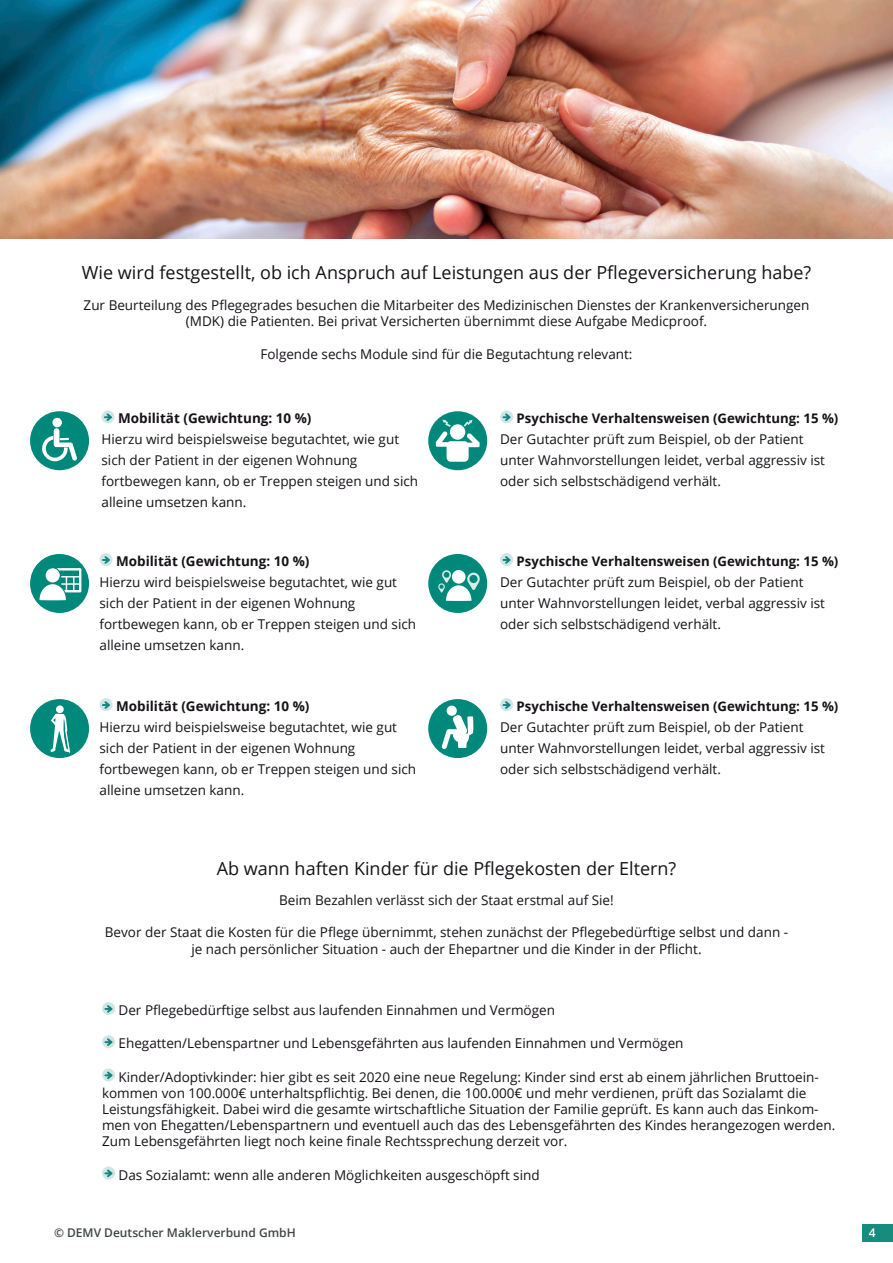
<style>
.page{position:relative;width:893px;height:1263px;background:#fff}
.page>*{position:absolute;margin:0;border:0;box-sizing:border-box;transform-origin:0 0}
.t1{font:18px "Open Sans";color:#161218}
.t2{font:13.5px/21px "Open Sans";color:#161218}
.t3{font:700 13.5px "Open Sans";color:#161218}
.t4{font:700 13.2px "Open Sans";color:#161218}
.t5{font:600 12px "Open Sans";color:#404545}
.t6{font:600 12px "Open Sans";color:#fff}
</style>
<div class="page">
<div style="left:862px;top:1224px;width:31px;height:18px;background:#168c7e"></div>
<img style="left:0;top:0;width:893px;height:238px">
<div style="left:30px;top:554px;width:59px;height:59px;background:#00897b;border-radius:50%"></div>
<svg style="left:39px;top:568px;width:42px;height:32px"></svg>
<div style="left:428px;top:554px;width:59px;height:59px;background:#00897b;border-radius:50%"></div>
<svg style="left:438px;top:570px;width:42px;height:31px"></svg>
<div style="left:30px;top:699px;width:59px;height:59px;background:#00897b;border-radius:50%"></div>
<div style="left:56px;top:705px;width:8px;height:8px;background:#fff;border-radius:50%"></div>
<svg style="left:51px;top:713px;width:19px;height:40px"></svg>
<div style="left:428px;top:411px;width:59px;height:59px;background:#00897b;border-radius:50%"></div>
<svg style="left:436px;top:420px;width:44px;height:42px"></svg>
<div style="left:30px;top:411px;width:59px;height:59px;background:#00897b;border-radius:50%"></div>
<div style="left:52px;top:418px;width:10px;height:9px;background:#fff;border-radius:50%"></div>
<svg style="left:42px;top:428px;width:35px;height:34px"></svg>
<div style="left:428px;top:699px;width:59px;height:59px;background:#00897b;border-radius:50%"></div>
<svg style="left:441px;top:705px;width:33px;height:44px"></svg>
<svg style="left:102px;top:410px;width:13px;height:13px"></svg>
<svg style="left:104px;top:413px;width:8px;height:8px"></svg>
<svg style="left:500px;top:410px;width:13px;height:13px"></svg>
<svg style="left:502px;top:413px;width:9px;height:8px"></svg>
<svg style="left:100px;top:553px;width:13px;height:13px"></svg>
<svg style="left:102px;top:556px;width:8px;height:8px"></svg>
<svg style="left:500px;top:553px;width:13px;height:13px"></svg>
<svg style="left:502px;top:556px;width:9px;height:8px"></svg>
<svg style="left:100px;top:698px;width:13px;height:13px"></svg>
<svg style="left:102px;top:701px;width:8px;height:8px"></svg>
<svg style="left:500px;top:698px;width:13px;height:13px"></svg>
<svg style="left:502px;top:701px;width:9px;height:8px"></svg>
<svg style="left:102px;top:1002px;width:13px;height:13px"></svg>
<svg style="left:104px;top:1005px;width:9px;height:8px"></svg>
<svg style="left:102px;top:1035px;width:13px;height:13px"></svg>
<svg style="left:104px;top:1038px;width:9px;height:8px"></svg>
<svg style="left:102px;top:1068px;width:13px;height:13px"></svg>
<svg style="left:104px;top:1071px;width:9px;height:8px"></svg>
<svg style="left:102px;top:1166px;width:13px;height:13px"></svg>
<svg style="left:104px;top:1169px;width:9px;height:8px"></svg>
<h1 class="t1" style="left:82px;top:261px;width:731px">Wie wird festgestellt, ob ich Anspruch auf Leistungen aus der Pflegeversicherung habe?</h1>
<p class="t2" style="left:84px;top:297px;width:727px;line-height:16.2px;text-align:center">Zur Beurteilung des Pflegegrades besuchen die Mitarbeiter des Medizinischen Dienstes der Krankenversicherungen (MDK) die Patienten. Bei privat Versicherten übernimmt diese Aufgabe Medicproof.</p>
<p class="t2" style="left:260px;top:343px;width:374px">Folgende sechs Module sind für die Begutachtung relevant:</p>
<p class="t3" style="left:118px;top:409px;width:195px">Mobilität (Gewichtung: 10 %)</p>
<p class="t2" style="left:102px;top:429px;width:318px">Hierzu wird beispielsweise begutachtet, wie gut sich der Patient in der eigenen Wohnung fortbewegen kann, ob er Treppen steigen und sich alleine umsetzen kann.</p>
<p class="t3" style="left:116px;top:552px;width:195px">Mobilität (Gewichtung: 10 %)</p>
<p class="t2" style="left:100px;top:571px;width:318px">Hierzu wird beispielsweise begutachtet, wie gut sich der Patient in der eigenen Wohnung fortbewegen kann, ob er Treppen steigen und sich alleine umsetzen kann.</p>
<p class="t3" style="left:116px;top:697px;width:195px">Mobilität (Gewichtung: 10 %)</p>
<p class="t2" style="left:100px;top:716px;width:318px">Hierzu wird beispielsweise begutachtet, wie gut sich der Patient in der eigenen Wohnung fortbewegen kann, ob er Treppen steigen und sich alleine umsetzen kann.</p>
<p class="t4" style="left:517px;top:409px;width:323px">Psychische Verhaltensweisen (Gewichtung: 15 %)</p>
<p class="t2" style="left:500px;top:429px;width:326px">Der Gutachter prüft zum Beispiel, ob der Patient unter Wahnvorstellungen leidet, verbal aggressiv ist oder sich selbstschädigend verhält.</p>
<p class="t4" style="left:517px;top:552px;width:323px">Psychische Verhaltensweisen (Gewichtung: 15 %)</p>
<p class="t2" style="left:500px;top:571px;width:326px">Der Gutachter prüft zum Beispiel, ob der Patient unter Wahnvorstellungen leidet, verbal aggressiv ist oder sich selbstschädigend verhält.</p>
<p class="t4" style="left:517px;top:697px;width:323px">Psychische Verhaltensweisen (Gewichtung: 15 %)</p>
<p class="t2" style="left:500px;top:716px;width:326px">Der Gutachter prüft zum Beispiel, ob der Patient unter Wahnvorstellungen leidet, verbal aggressiv ist oder sich selbstschädigend verhält.</p>
<h1 class="t1" style="left:217px;top:856px;width:461px">Ab wann haften Kinder für die Pflegekosten der Eltern?</h1>
<p class="t2" style="left:279px;top:889px;width:336px">Beim Bezahlen verlässt sich der Staat erstmal auf Sie!</p>
<p class="t2" style="left:105px;top:924px;width:685px;line-height:16.2px;text-align:center">Bevor der Staat die Kosten für die Pflege übernimmt, stehen zunächst der Pflegebedürftige selbst und dann - je nach persönlicher Situation - auch der Ehepartner und die Kinder in der Pflicht.</p>
<p class="t2" style="left:119px;top:999px;width:438px">Der Pflegebedürftige selbst aus laufenden Einnahmen und Vermögen</p>
<p class="t2" style="left:119px;top:1032px;width:566px">Ehegatten/Lebenspartner und Lebensgefährten aus laufenden Einnahmen und Vermögen</p>
<p class="t2" style="left:102px;top:1068px;width:735px;line-height:16.2px;text-indent:17px">Kinder/Adoptivkinder: hier gibt es seit 2020 eine neue Regelung: Kinder sind erst ab einem jährlichen Bruttoein&shy;kommen von 100.000€ unterhaltspflichtig. Bei denen, die 100.000€ und mehr verdienen, prüft das Sozialamt die Leistungsfähigkeit. Dabei wird die gesamte wirtschaftliche Situation der Familie geprüft. Es kann auch das Einkom&shy;men von Ehegatten/Lebenspartnern und eventuell auch das des Lebensgefährten des Kindes herangezogen werden.<br>Zum Lebensgefährten liegt noch keine finale Rechtssprechung derzeit vor.</p>
<p class="t2" style="left:119px;top:1164px;width:423px">Das Sozialamt: wenn alle anderen Möglichkeiten ausgeschöpft sind</p>
<p class="t5" style="left:54px;top:1226px;width:243px">© DEMV Deutscher Maklerverbund GmbH</p>
<p class="t6" style="left:869px;top:1226px;width:8px">4</p>
</div>
